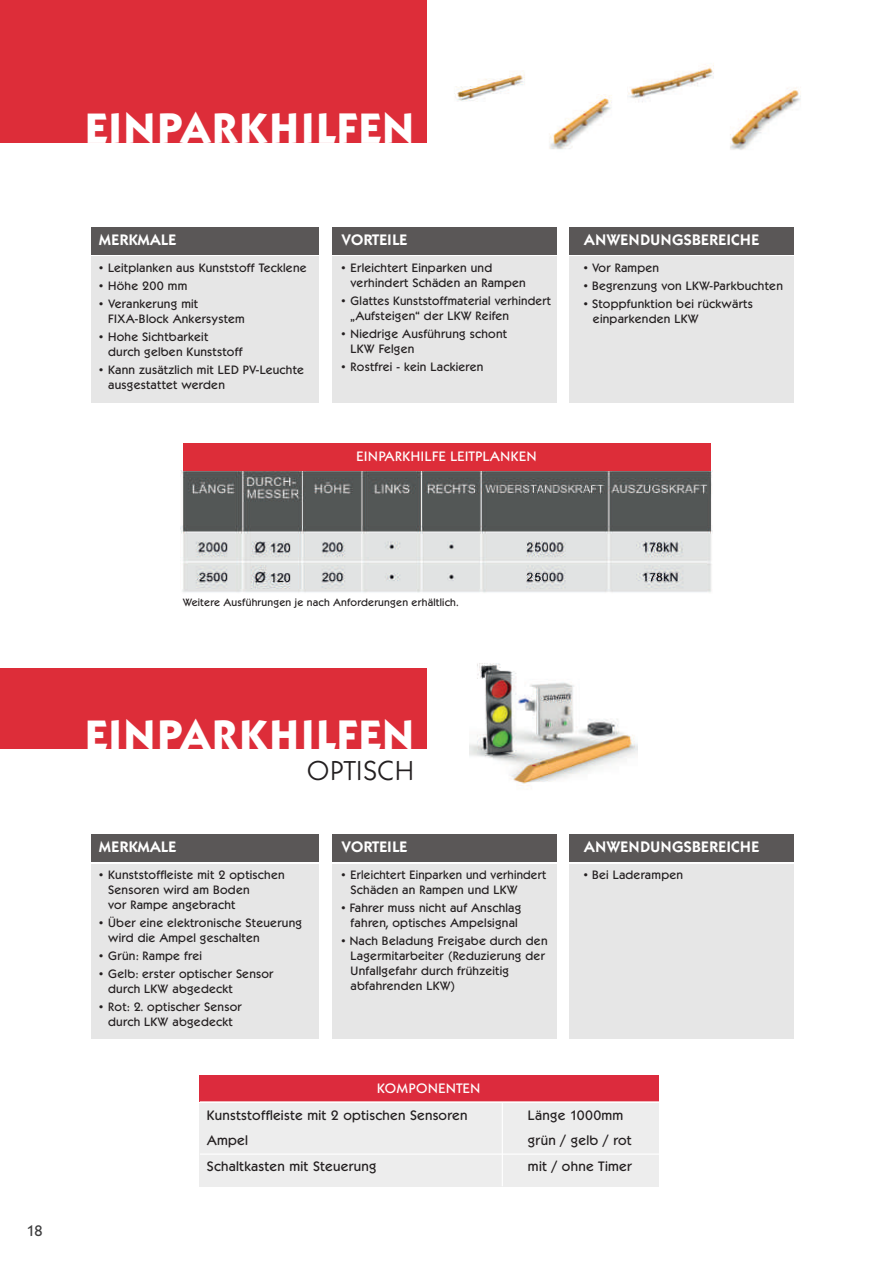
<style>
.page{position:relative;width:893px;height:1263px;background:#fff}
.page>*{position:absolute;margin:0;border:0;box-sizing:border-box;transform-origin:0 0}
.t1{font:700 42px "Kabel ITCBQ";letter-spacing:.04em;color:#fff}
.t2{font:27px "Kabel ITCBQ";letter-spacing:.03em;color:#231f20}
.t3{font:600 15px "Kabel ITCBQ";letter-spacing:.04em;color:#fff}
.t4{font:600 15px "Kabel ITCBQ";letter-spacing:.02em;color:#fff}
.t5{font:500 15px "Kabel ITCBQ";color:#3e3e3f}
.t6{font:500 13.5px "Kabel ITCBQ";letter-spacing:.02em;color:#231f20}
.t7{font:500 13.5px "Kabel ITCBQ";letter-spacing:.04em;color:#fff}
.t8{font:500 12px/15px "Kabel ITCBQ";letter-spacing:.02em;color:#231f20}
.t9{font:500 10.5px "Kabel ITCBQ";letter-spacing:.02em;color:#231f20}
</style>
<div class="page">
<div style="left:0;top:0;width:427px;height:142px;background:#dd2d39"></div>
<div style="left:0;top:668px;width:427px;height:81px;background:#dd2d39"></div>
<img style="left:454px;top:70px;width:158px;height:79px">
<img style="left:628px;top:63px;width:173px;height:87px">
<img style="left:470px;top:663px;width:168px;height:123px">
<div style="left:92px;top:227px;width:227px;height:27px;background:#5a5757"></div>
<div style="left:92px;top:834px;width:227px;height:27px;background:#5a5757"></div>
<div style="left:332px;top:227px;width:224px;height:27px;background:#5a5757"></div>
<div style="left:332px;top:834px;width:224px;height:27px;background:#5a5757"></div>
<div style="left:569px;top:227px;width:225px;height:27px;background:#5a5757"></div>
<div style="left:569px;top:834px;width:225px;height:27px;background:#5a5757"></div>
<div style="left:92px;top:256px;width:227px;height:147px;background:#e6e6e6"></div>
<div style="left:332px;top:256px;width:224px;height:147px;background:#e6e6e6"></div>
<div style="left:569px;top:256px;width:225px;height:147px;background:#e6e6e6"></div>
<div style="left:92px;top:864px;width:227px;height:175px;background:#e6e6e6"></div>
<div style="left:332px;top:864px;width:224px;height:175px;background:#e6e6e6"></div>
<div style="left:569px;top:864px;width:225px;height:175px;background:#e6e6e6"></div>
<img style="left:180px;top:470px;width:533px;height:123px">
<div style="left:200px;top:1076px;width:459px;height:26px;background:#dc2b3d"></div>
<div style="left:200px;top:1103px;width:459px;height:83px;background:#ededed"></div>
<hr style="left:200px;top:1101px;width:633px;height:2px;background:#fff">
<hr style="left:200px;top:1153px;width:459px;height:2px;background:#fff">
<hr style="left:502px;top:1103px;width:1px;height:83px;background:#fff">
<div style="left:183px;top:443px;width:528px;height:28px;background:#dd2d39"></div>
<h1 class="t1" style="left:85px;top:105px;width:330px">EINPARKHILFEN</h1>
<p class="t3" style="left:99px;top:231px;width:78px">MERKMALE</p>
<p class="t8" style="left:99px;top:261px;width:209px">• Leitplanken aus Kunststoff Tecklene</p>
<p class="t8" style="left:99px;top:279px;width:90px">• Höhe 200 mm</p>
<p class="t8" style="left:108px;top:297px;width:138px;text-indent:-9px">• Verankerung mit<br>FIXA-Block Ankersystem</p>
<p class="t8" style="left:108px;top:330px;width:136px;text-indent:-9px">• Hohe Sichtbarkeit durch gelben Kunststoff</p>
<p class="t8" style="left:108px;top:363px;width:197px;text-indent:-9px">• Kann zusätzlich mit LED PV-Leuchte ausgestattet werden</p>
<p class="t4" style="left:342px;top:231px;width:67px">VORTEILE</p>
<p class="t8" style="left:351px;top:261px;width:177px;text-indent:-9px">• Erleichtert Einparken und verhindert Schäden an Rampen</p>
<p class="t8" style="left:351px;top:294px;width:202px;text-indent:-9px">• Glattes Kunststoffmaterial verhindert „Aufsteigen“ der LKW Reifen</p>
<p class="t8" style="left:351px;top:327px;width:158px;text-indent:-9px">• Niedrige Ausführung schont<br>LKW Felgen</p>
<p class="t8" style="left:342px;top:360px;width:143px">• Rostfrei - kein Lackieren</p>
<p class="t7" style="left:357px;top:449px;width:181px">EINPARKHILFE LEITPLANKEN</p>
<p class="t3" style="left:584px;top:231px;width:176px">ANWENDUNGSBEREICHE</p>
<p class="t8" style="left:584px;top:261px;width:77px">• Vor Rampen</p>
<p class="t8" style="left:584px;top:279px;width:200px">• Begrenzung von LKW-Parkbuchten</p>
<p class="t8" style="left:593px;top:297px;width:161px;text-indent:-9px">• Stoppfunktion bei rückwärts einparkenden LKW</p>
<p class="t5" style="left:27px;top:1222px;width:18px">18</p>
<p class="t9" style="left:183px;top:596px;width:277px">Weitere Ausführungen je nach Anforderungen erhältlich.</p>
<h1 class="t1" style="left:85px;top:711px;width:330px">EINPARKHILFEN</h1>
<h2 class="t2" style="left:307px;top:756px;width:108px">OPTISCH</h2>
<p class="t3" style="left:99px;top:838px;width:78px">MERKMALE</p>
<p class="t8" style="left:108px;top:868px;width:178px;text-indent:-9px">• Kunststoffleiste mit 2 optischen<br>Sensoren wird am Boden<br>vor Rampe angebracht</p>
<p class="t8" style="left:108px;top:916px;width:195px;text-indent:-9px">• Über eine elektronische Steuerung wird die Ampel geschalten</p>
<p class="t8" style="left:99px;top:949px;width:104px">• Grün: Rampe frei</p>
<p class="t8" style="left:108px;top:967px;width:167px;text-indent:-9px">• Gelb: erster optischer Sensor durch LKW abgedeckt</p>
<p class="t8" style="left:99px;top:1000px;width:144px;text-align:center">• Rot: 2. optischer Sensor durch LKW abgedeckt</p>
<p class="t4" style="left:342px;top:838px;width:67px">VORTEILE</p>
<p class="t8" style="left:351px;top:868px;width:197px;text-indent:-9px">• Erleichtert Einparken und verhindert<br>Schäden an Rampen und LKW</p>
<p class="t8" style="left:342px;top:901px;width:181px;text-align:center">• Fahrer muss nicht auf Anschlag fahren, optisches Ampelsignal</p>
<p class="t8" style="left:351px;top:934px;width:198px;text-indent:-9px">• Nach Beladung Freigabe durch den<br>Lagermitarbeiter (Reduzierung der<br>Unfallgefahr durch frühzeitig abfahrenden LKW)</p>
<p class="t3" style="left:584px;top:838px;width:176px">ANWENDUNGSBEREICHE</p>
<p class="t8" style="left:584px;top:868px;width:101px">• Bei Laderampen</p>
<p class="t7" style="left:377px;top:1080px;width:104px">KOMPONENTEN</p>
<p class="t6" style="left:207px;top:1107px;width:262px">Kunststoffleiste mit 2 optischen Sensoren</p>
<p class="t6" style="left:528px;top:1107px;width:97px">Länge 1000mm</p>
<p class="t6" style="left:207px;top:1133px;width:43px">Ampel</p>
<p class="t6" style="left:528px;top:1133px;width:105px">grün / gelb / rot</p>
<p class="t6" style="left:207px;top:1158px;width:171px">Schaltkasten mit Steuerung</p>
<p class="t6" style="left:528px;top:1158px;width:106px">mit / ohne Timer</p>
</div>
